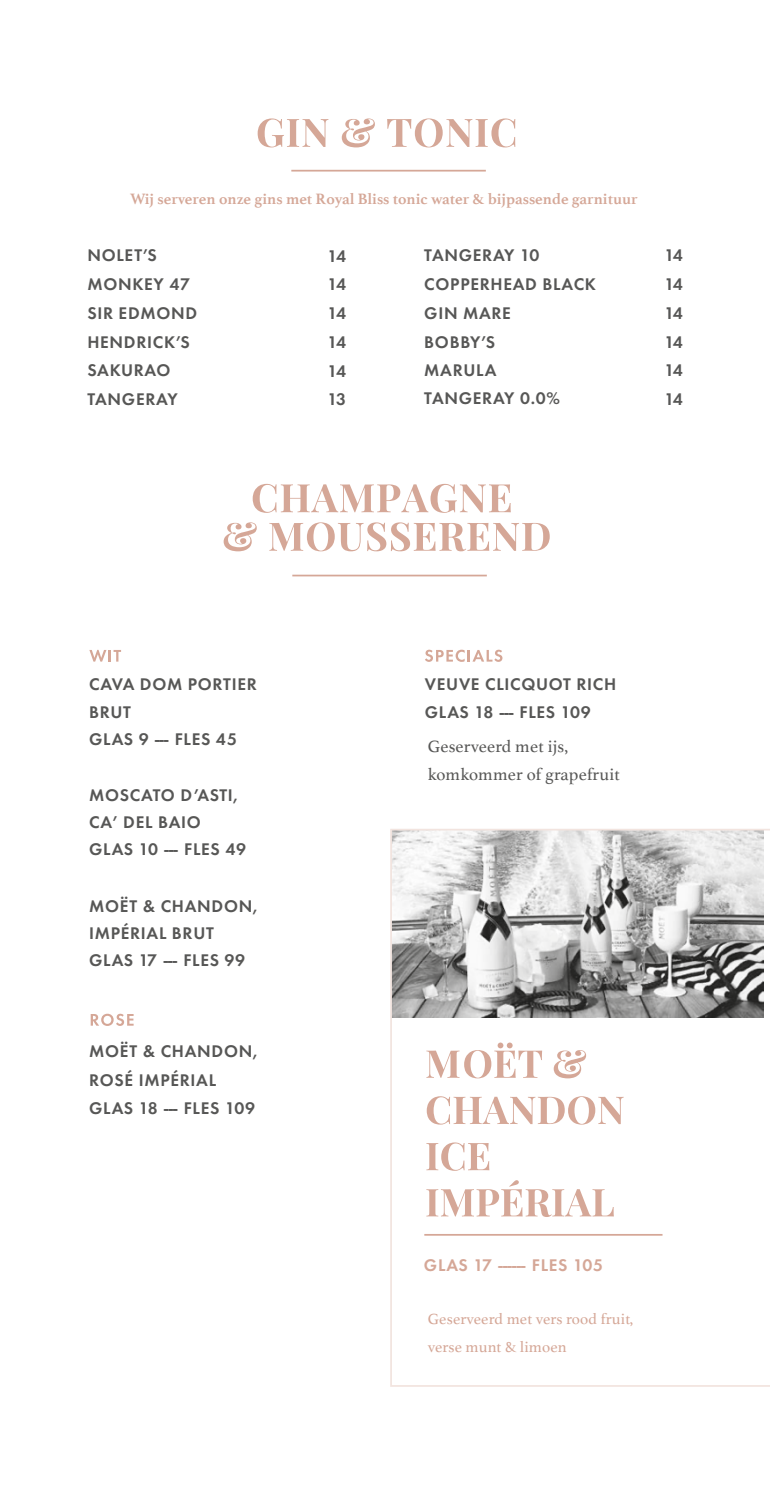
<style>
.page{position:relative;width:770px;height:1494px;background:#fff}
.page>*{position:absolute;margin:0;border:0;box-sizing:border-box;transform-origin:0 0}
.t1{font:600 17.5px/27.1px "Futura PT";letter-spacing:.04em;color:#575756}
.t2{font:17.5px/28px "Athelas";letter-spacing:.01em;color:#575756}
.t3{font:600 17.5px "Futura PT";letter-spacing:.04em;color:#d5a797}
.t4{font:700 15.75px "Athelas";color:#d5a797}
.t5{font:15.75px/28px "Athelas";letter-spacing:.01em;color:#d5a797}
</style>
<div class="page">
<svg style="left:258px;top:118px;width:257px;height:54px"></svg>
<svg style="left:224px;top:483px;width:326px;height:94px"></svg>
<svg style="left:390px;top:829px;width:380px;height:558px"></svg>
<p class="t4" style="left:130px;top:190px;width:509px">Wij serveren onze gins met Royal Bliss tonic water &amp; bijpassende garnituur</p>
<p class="t1" style="left:87px;top:242px;width:71px">NOLET’S</p>
<p class="t1" style="left:328px;top:242px;width:20px">14</p>
<p class="t1" style="left:87px;top:270px;width:104px">MONKEY 47</p>
<p class="t1" style="left:328px;top:271px;width:20px">14</p>
<p class="t1" style="left:87px;top:299px;width:111px">SIR EDMOND</p>
<p class="t1" style="left:328px;top:299px;width:20px">14</p>
<p class="t1" style="left:87px;top:328px;width:104px">HENDRICK’S</p>
<p class="t1" style="left:328px;top:328px;width:20px">14</p>
<p class="t1" style="left:87px;top:357px;width:85px">SAKURAO</p>
<p class="t1" style="left:328px;top:357px;width:20px">14</p>
<p class="t1" style="left:87px;top:385px;width:92px">TANGERAY</p>
<p class="t1" style="left:328px;top:385px;width:20px">13</p>
<p class="t1" style="left:424px;top:242px;width:117px">TANGERAY 10</p>
<p class="t1" style="left:664px;top:242px;width:20px">14</p>
<p class="t1" style="left:424px;top:270px;width:173px">COPPERHEAD BLACK</p>
<p class="t1" style="left:664px;top:270px;width:20px">14</p>
<p class="t1" style="left:424px;top:299px;width:88px">GIN MARE</p>
<p class="t1" style="left:664px;top:299px;width:20px">14</p>
<p class="t1" style="left:424px;top:328px;width:72px">BOBBY’S</p>
<p class="t1" style="left:664px;top:328px;width:20px">14</p>
<p class="t1" style="left:424px;top:357px;width:74px">MARULA</p>
<p class="t1" style="left:664px;top:357px;width:20px">14</p>
<p class="t1" style="left:424px;top:385px;width:137px">TANGERAY 0.0%</p>
<p class="t1" style="left:664px;top:385px;width:20px">14</p>
<p class="t1" style="left:89px;top:671px;width:169px">CAVA DOM PORTIER<br>BRUT<br>GLAS 9 --- FLES 45</p>
<p class="t1" style="left:89px;top:781px;width:158px">MOSCATO D’ASTI,<br>CA’ DEL BAIO<br>GLAS 10 --- FLES 49</p>
<p class="t1" style="left:89px;top:892px;width:170px">MOËT &amp; CHANDON,<br>IMPÉRIAL BRUT<br>GLAS 17 --- FLES 99</p>
<p class="t1" style="left:89px;top:1038px;width:170px">MOËT &amp; CHANDON,</p>
<p class="t1" style="left:89px;top:1067px;width:128px">ROSÉ IMPÉRIAL</p>
<p class="t1" style="left:89px;top:1094px;width:167px">GLAS 18 --- FLES 109</p>
<p class="t1" style="left:425px;top:670px;width:193px;line-height:28px">VEUVE CLICQUOT RICH<br>GLAS 18 --- FLES 109</p>
<p class="t2" style="left:428px;top:732px;width:193px">Geserveerd met ijs, komkommer of grapefruit</p>
<p class="t3" style="left:424px;top:1254px;width:181px">GLAS 17 ------ FLES 105</p>
<p class="t5" style="left:428px;top:1305px;width:207px">Geserveerd met vers rood fruit, verse munt &amp; limoen</p>
</div>
